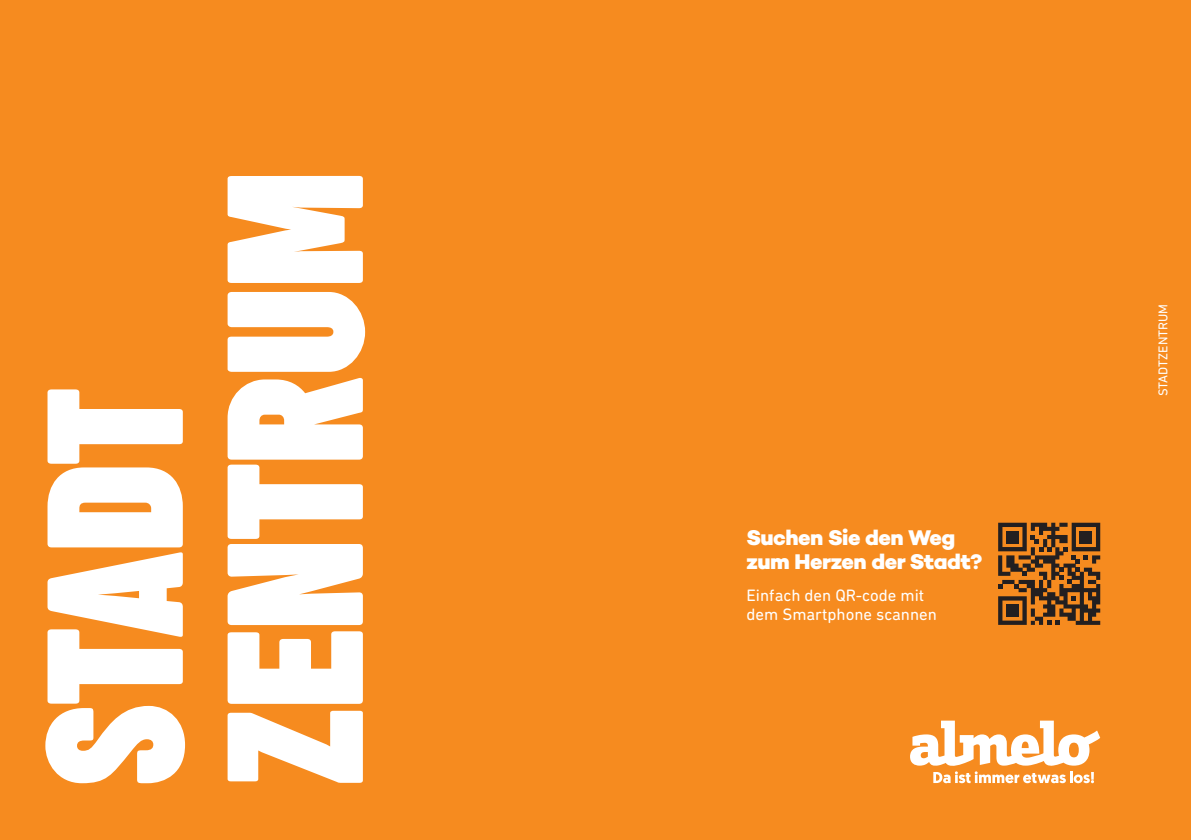
<style>
.page{position:relative;width:1191px;height:840px;background:#fff}
.page>*{position:absolute;margin:0;border:0;box-sizing:border-box;transform-origin:0 0}
.t1{font:800 21.6px/24px "Campton";letter-spacing:-.025em;color:#fff}
.t2{font:16.8px/19.2px "DIN Next Rounded LTW01";color:#fff}
.t3{font:13px "DIN Next Rounded LTW01";color:#fff}
</style>
<div class="page">
<div style="left:0;top:0;width:612px;height:839px;background:#f68b1f"></div>
<svg style="left:228px;top:176px;width:137px;height:606px;fill:#fff"></svg>
<svg style="left:45px;top:389px;width:140px;height:393px;fill:#fff"></svg>
<div style="left:578px;top:0;width:613px;height:839px;background:#f68b1f"></div>
<svg style="left:998px;top:522px;width:102px;height:102px"></svg>
<div style="left:1006px;top:530px;width:12px;height:13px;background:#231f20"></div>
<div style="left:1079px;top:530px;width:13px;height:13px;background:#231f20"></div>
<div style="left:1006px;top:604px;width:12px;height:12px;background:#231f20"></div>
<svg style="left:910px;top:720px;width:190px;height:62px"></svg>
<p class="t1" style="left:746px;top:524px;width:237px">Suchen Sie den Weg zum Herzen der Stadt?</p>
<p class="t2" style="left:746px;top:585px;width:192px">Einfach den QR-code mit dem Smartphone scannen</p>
<p class="t3" style="left:1155px;top:396px;width:94px;rotate:-90deg">STADTZENTRUM</p>
</div>
